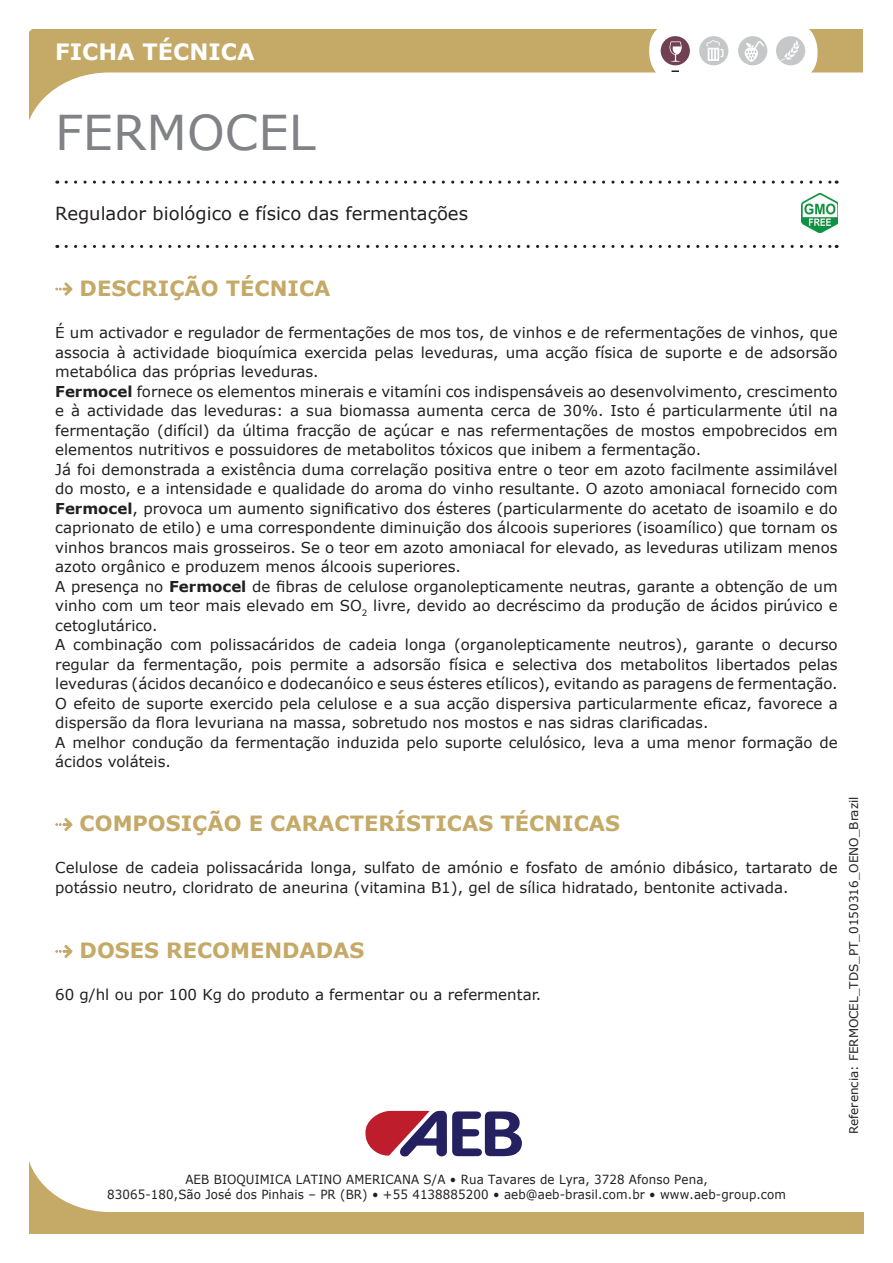
<style>
.page{position:relative;width:893px;height:1263px;background:#fff}
.page>*{position:absolute;margin:0;border:0;box-sizing:border-box;transform-origin:0 0}
.Famiglia{font:48px "Verdana";color:#808285}
.t1{font:700 22.5px "Verdana";color:#fff}
.titoletti_paragrafi{font:700 21px "Verdana";color:#c4a967}
.Benefici_prodotto{font:18px "Verdana";color:#231f20}
.testo_ok{font:15px/19.5px "Verdana";color:#231f20;text-align:justify}
.t2{font:12.6px/15.1px "Verdana";letter-spacing:.01em;color:#231f20;text-align:center;scale:.94 1}
.t3{font:12px "Verdana";color:#231f20}
.s1{font-weight:700}
</style>
<div class="page">
<svg style="left:30px;top:1164px;width:834px;height:69px"></svg>
<svg style="left:29px;top:30px;width:834px;height:91px"></svg>
<div style="left:649px;top:21px;width:167px;height:61px;background:#fff;border-radius:28px"></div>
<div style="left:650px;top:22px;width:167px;height:60px;background:#fff;border-radius:28px"></div>
<svg style="left:671px;top:70px;width:8px;height:2px"></svg>
<div style="left:776px;top:36px;width:29px;height:29px;background:#c6c7c8;border-radius:50%"></div>
<svg style="left:780px;top:40px;width:20px;height:21px"></svg>
<div style="left:738px;top:36px;width:29px;height:29px;background:#c6c7c8;border-radius:50%"></div>
<div style="left:661px;top:36px;width:29px;height:29px;background:#724053;border-radius:50%"></div>
<div style="left:699px;top:36px;width:29px;height:29px;background:#c6c7c8;border-radius:50%"></div>
<svg style="left:706px;top:40px;width:17px;height:21px"></svg>
<svg style="left:670px;top:41px;width:12px;height:21px"></svg>
<svg style="left:745px;top:41px;width:19px;height:21px"></svg>
<svg style="left:365px;top:1110px;width:157px;height:47px"></svg>
<svg style="left:66px;top:181px;width:771px;height:3px"></svg>
<svg style="left:66px;top:245px;width:771px;height:3px"></svg>
<svg style="left:55px;top:282px;width:17px;height:14px"></svg>
<svg style="left:55px;top:818px;width:17px;height:13px"></svg>
<svg style="left:55px;top:945px;width:17px;height:13px"></svg>
<img style="left:802px;top:194px;width:36px;height:39px">
<h2 class="t1" style="left:55px;top:36px;width:201px">FICHA TÉCNICA</h2>
<p class="Famiglia" style="left:55px;top:100px;width:262px">FERMOCEL</p>
<p class="Benefici_prodotto" style="left:55px;top:201px;width:414px">Regulador biológico e físico das fermentações</p>
<p class="titoletti_paragrafi" style="left:80px;top:273px;width:252px">DESCRIÇÃO TÉCNICA</p>
<p class="testo_ok" style="left:55px;top:323px;width:784px">É um activador e regulador de fermentações de mos tos, de vinhos e de refermentações de vinhos, que associa à actividade bioquímica exercida pelas leveduras, uma acção física de suporte e de adsorsão metabólica das próprias leveduras.</p>
<p class="testo_ok" style="left:55px;top:381px;width:784px"><span class="s1">Fermocel</span> fornece os elementos minerais e vitamíni cos indispensáveis ao desenvolvimento, crescimento e à actividade das leveduras: a sua biomassa aumenta cerca de 30%. Isto é particularmente útil na fermentação (difícil) da última fracção de açúcar e nas refermentações de mostos empobrecidos em elementos nutritivos e possuidores de metabolitos tóxicos que inibem a fermentação.</p>
<p class="testo_ok" style="left:55px;top:459px;width:784px">Já foi demonstrada a existência duma correlação positiva entre o teor em azoto facilmente assimilável do mosto, e a intensidade e qualidade do aroma do vinho resultante. O azoto amoniacal fornecido com <span class="s1">Fermocel</span>, provoca um aumento significativo dos ésteres (particularmente do acetato de isoamilo e do caprionato de etilo) e uma correspondente diminuição dos álcoois superiores (isoamílico) que tornam os vinhos brancos mais grosseiros. Se o teor em azoto amoniacal for elevado, as leveduras utilizam menos azoto orgânico e produzem menos álcoois superiores.</p>
<p class="testo_ok" style="left:55px;top:576px;width:784px">A presença no <span class="s1">Fermocel</span> de fibras de celulose organolepticamente neutras, garante a obtenção de um vinho com um teor mais elevado em SO<sub>2</sub> livre, devido ao decréscimo da produção de ácidos pirúvico e cetoglutárico.</p>
<p class="testo_ok" style="left:55px;top:635px;width:784px">A combinação com polissacáridos de cadeia longa (organolepticamente neutros), garante o decurso regular da fermentação, pois permite a adsorsão física e selectiva dos metabolitos libertados pelas leveduras (ácidos decanóico e dodecanóico e seus ésteres etílicos), evitando as paragens de fermentação.</p>
<p class="testo_ok" style="left:55px;top:693px;width:784px">O efeito de suporte exercido pela celulose e a sua acção dispersiva particularmente eficaz, favorece a dispersão da flora levuriana na massa, sobretudo nos mostos e nas sidras clarificadas.</p>
<p class="testo_ok" style="left:55px;top:732px;width:784px">A melhor condução da fermentação induzida pelo suporte celulósico, leva a uma menor formação de ácidos voláteis.</p>
<p class="titoletti_paragrafi" style="left:80px;top:809px;width:542px">COMPOSIÇÃO E CARACTERÍSTICAS TÉCNICAS</p>
<p class="testo_ok" style="left:55px;top:858px;width:784px">Celulose de cadeia polissacárida longa, sulfato de amónio e fosfato de amónio dibásico, tartarato de potássio neutro, cloridrato de aneurina (vitamina B1), gel de sílica hidratado, bentonite activada.</p>
<p class="titoletti_paragrafi" style="left:80px;top:935px;width:286px">DOSES RECOMENDADAS</p>
<p class="testo_ok" style="left:55px;top:985px;width:487px">60 g/hl ou por 100 Kg do produto a fermentar ou a refermentar.</p>
<p class="t3" style="left:845px;top:1061px;width:266px;rotate:-90deg">FERMOCEL_TDS_PT_0150316_OENO_Brazil</p>
<p class="t3" style="left:845px;top:1134px;width:68px;rotate:-90deg">RReferencia:</p>
<p class="t2" style="left:107px;top:1172px;width:724px">AEB BIOQUIMICA LATINO AMERICANA S/A • Rua Tavares de Lyra, 3728 Afonso Pena,<br>83065-180,São José dos Pinhais – PR (BR) • +55 4138885200 • aeb@aeb-brasil.com.br • www.aeb-group.com</p>
</div>
